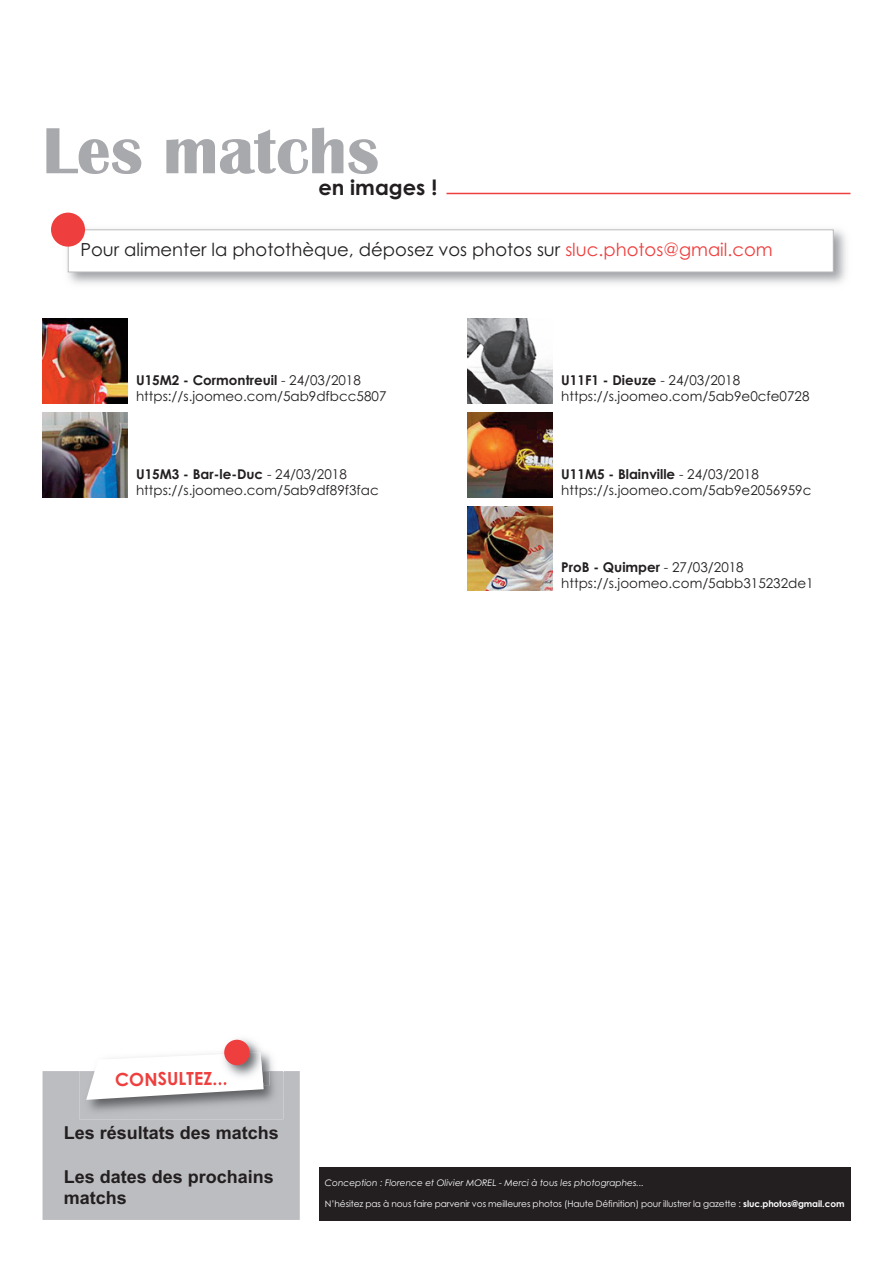
<style>
.page{position:relative;width:893px;height:1263px;background:#fff}
.page>*{position:absolute;margin:0;border:0;box-sizing:border-box;transform-origin:0 0}
.t1{font:700 21px "Century Gothic";color:#231f20}
.t2{font:18px "Century Gothic";color:#231f20}
.t3{font:700 18px/21.6px "Arial";color:#231f20}
.t4{font:700 18px "Century Gothic";color:#ee3f3e}
.t5{font:13.5px/16.2px "Century Gothic";color:#231f20}
.t6{font:9px "Century Gothic";letter-spacing:-.01em;color:#fff}
.t7{font:italic 9px "Century Gothic";color:#fff}
.s1{color:#ee3f3e}
.s2{font-weight:700}
</style>
<div class="page">
<div style="left:319px;top:1167px;width:531px;height:54px;background:#231f20"></div>
<hr style="left:446px;top:193px;width:404px;height:1px;background:#ee3f3e">
<svg style="left:46px;top:128px;width:332px;height:46px"></svg>
<img style="left:67px;top:224px;width:779px;height:60px">
<div style="left:68px;top:230px;width:765px;height:42px;background:#fff"></div>
<div style="left:68px;top:230px;width:765px;height:42px;border:1px solid #bcbdc0"></div>
<div style="left:51px;top:213px;width:34px;height:34px;background:#ee3f3e;border-radius:50%"></div>
<img style="left:223px;top:1039px;width:41px;height:13px">
<svg style="left:43px;top:1052px;width:257px;height:168px"></svg>
<div style="left:224px;top:1040px;width:26px;height:25px;background:#ee3f3e;border-radius:50%"></div>
<img style="left:43px;top:412px;width:84px;height:85px">
<img style="left:43px;top:319px;width:84px;height:85px">
<img style="left:468px;top:319px;width:84px;height:85px">
<img style="left:468px;top:412px;width:84px;height:85px">
<img style="left:468px;top:506px;width:84px;height:85px">
<h1 class="t1" style="left:318px;top:176px;width:120px">en images !</h1>
<h2 class="t2" style="left:80px;top:239px;width:694px">Pour alimenter la photothèque, déposez vos photos sur <span class="s1">sluc.photos@gmail.com</span></h2>
<p class="t5" style="left:136px;top:372px;width:252px"><span class="s2">U15M2 - Cormontreuil</span> - 24/03/2018 https://s.joomeo.com/5ab9dfbcc5807</p>
<p class="t5" style="left:136px;top:466px;width:244px"><span class="s2">U15M3 - Bar-le-Duc</span> - 24/03/2018 https://s.joomeo.com/5ab9df89f3fac</p>
<p class="t5" style="left:561px;top:372px;width:250px"><span class="s2">U11F1 - Dieuze</span> - 24/03/2018 https://s.joomeo.com/5ab9e0cfe0728</p>
<p class="t5" style="left:561px;top:466px;width:252px"><span class="s2">U11M5 - Blainville</span> - 24/03/2018 https://s.joomeo.com/5ab9e2056959c</p>
<p class="t5" style="left:561px;top:559px;width:254px"><span class="s2">ProB - Quimper</span> - 27/03/2018 https://s.joomeo.com/5abb315232de1</p>
<h2 class="t4" style="left:115px;top:1069px;width:114px;rotate:-1deg">CONSULTEZ...</h2>
<h2 class="t3" style="left:64px;top:1122px;width:217px">Les résultats des matchs</h2>
<h2 class="t3" style="left:64px;top:1165px;width:212px">Les dates des prochains matchs</h2>
<p class="t7" style="left:325px;top:1177px;width:321px">Conception : Florence et Olivier MOREL - Merci à tous les photographes...</p>
<p class="t6" style="left:325px;top:1199px;width:521px">N’hésitez pas à nous faire parvenir vos meilleures photos (Haute Définition) pour illustrer la gazette : <span class="s2">sluc.photos@gmail.com</span></p>
</div>
